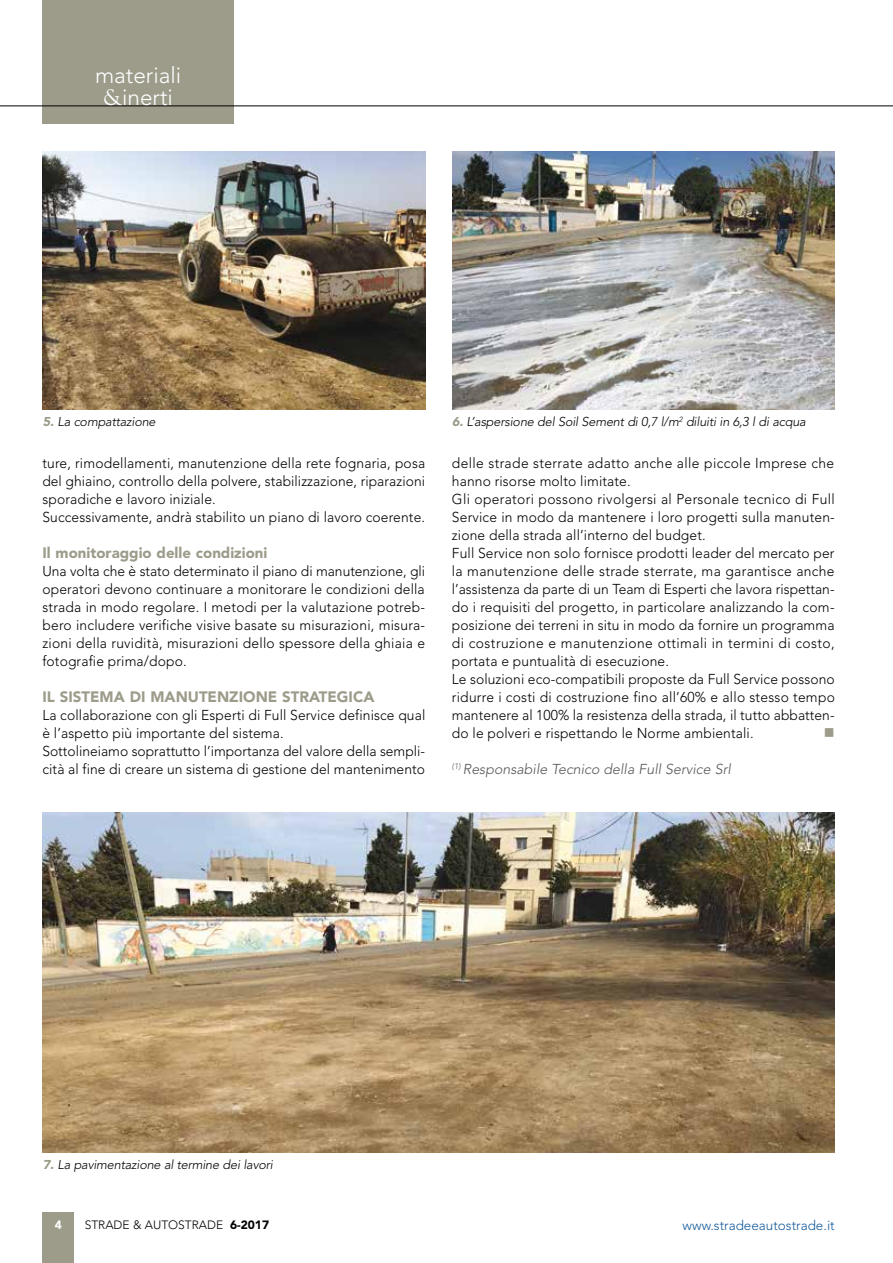
<style>
.page{position:relative;width:893px;height:1263px;background:#fff}
.page>*{position:absolute;margin:0;border:0;box-sizing:border-box;transform-origin:0 0}
.t1{font:300 22.5px/22.5px "Avenir";color:#fff;text-align:center}
.t2{font:900 15px "Avenir";color:#9d9b8a}
.t3{font:15px "Wingdings";color:#9d9b8a}
.t4{font:300 14.25px/18px "Avenir";letter-spacing:.01em;color:#000}
.t5{font:italic 300 14.25px "Avenir";color:#58585a}
.t6{font:300 13.5px "Avenir";color:#165b9a}
.t7{font:italic 300 12.75px "Avenir";letter-spacing:-.015em;color:#000}
.t8{font:300 12px "Avenir";color:#000}
.t9{font:900 12px "Avenir";color:#fff}
.s1{font-family:"Goudy Std";font-weight:400}
.s2{font-weight:900;color:#9d9b8a}
.s3{font-weight:900}
</style>
<div class="page">
<div style="left:43px;top:0;width:191px;height:124px;background:#9d9b8a"></div>
<hr style="left:0;top:106px;width:893px;height:1px;background:#000">
<div style="left:42px;top:1212px;width:32px;height:51px;background:#9d9b8a"></div>
<img style="left:43px;top:151px;width:382px;height:259px">
<img style="left:452px;top:151px;width:383px;height:259px">
<img style="left:43px;top:812px;width:792px;height:340px">
<h1 class="t1" style="left:95px;top:64px;width:88px">materiali <span class="s1">&amp;</span>inerti</h1>
<p class="t7" style="left:43px;top:414px;width:115px"><span class="s2">5.</span> La compattazione</p>
<p class="t7" style="left:452px;top:414px;width:355px"><span class="s2">6.</span> L’aspersione del Soil Sement di 0,7 l/m<sup>2</sup> diluiti in 6,3 l di acqua</p>
<p class="t4" style="left:42px;top:454px;width:384px">ture, rimodellamenti, manutenzione della rete fognaria, posa del ghiaino, controllo della polvere, stabilizzazione, riparazioni sporadiche e lavoro iniziale.<br>Successivamente, andrà stabilito un piano di lavoro coerente.</p>
<p class="t2" style="left:42px;top:544px;width:226px">Il monitoraggio delle condizioni</p>
<p class="t4" style="left:42px;top:562px;width:384px;text-align:justify">Una volta che è stato determinato il piano di manutenzione, gli operatori devono continuare a monitorare le condizioni della strada in modo regolare. I metodi per la valutazione potreb&shy;bero includere verifiche visive basate su misurazioni, misura&shy;zioni della ruvidità, misurazioni dello spessore della ghiaia e fotografie prima/dopo.</p>
<p class="t2" style="left:42px;top:688px;width:334px">IL SISTEMA DI MANUTENZIONE STRATEGICA</p>
<p class="t4" style="left:42px;top:706px;width:384px">La collaborazione con gli Esperti di Full Service definisce qual è l’aspetto più importante del sistema.<br>Sottolineiamo soprattutto l’importanza del valore della sempli&shy;cità al fine di creare un sistema di gestione del mantenimento</p>
<p class="t4" style="left:452px;top:454px;width:384px">delle strade sterrate adatto anche alle piccole Imprese che hanno risorse molto limitate.<br>Gli operatori possono rivolgersi al Personale tecnico di Full Service in modo da mantenere i loro progetti sulla manuten&shy;zione della strada all’interno del budget.<br>Full Service non solo fornisce prodotti leader del mercato per la manutenzione delle strade sterrate, ma garantisce anche l’assistenza da parte di un Team di Esperti che lavora rispettan&shy;do i requisiti del progetto, in particolare analizzando la com&shy;posizione dei terreni in situ in modo da fornire un programma di costruzione e manutenzione ottimali in termini di costo, portata e puntualità di esecuzione.<br>Le soluzioni eco-compatibili proposte da Full Service possono ridurre i costi di costruzione fino all’60% e allo stesso tempo mantenere al 100% la resistenza della strada, il tutto abbatten&shy;do le polveri e rispettando le Norme ambientali.</p>
<p class="t3" style="left:824px;top:725px;width:12px">■</p>
<p class="t5" style="left:452px;top:761px;width:280px"><sup>(1)</sup> Responsabile Tecnico della Full Service Srl</p>
<p class="t7" style="left:43px;top:1157px;width:232px"><span class="s2">7.</span> La pavimentazione al termine dei lavori</p>
<p class="t9" style="left:55px;top:1217px;width:9px">4</p>
<p class="t8" style="left:85px;top:1218px;width:186px">STRADE &amp; AUTOSTRADE <span class="s3">6-2017</span></p>
<p class="t6" style="left:683px;top:1217px;width:154px">www.stradeeautostrade.it</p>
</div>
